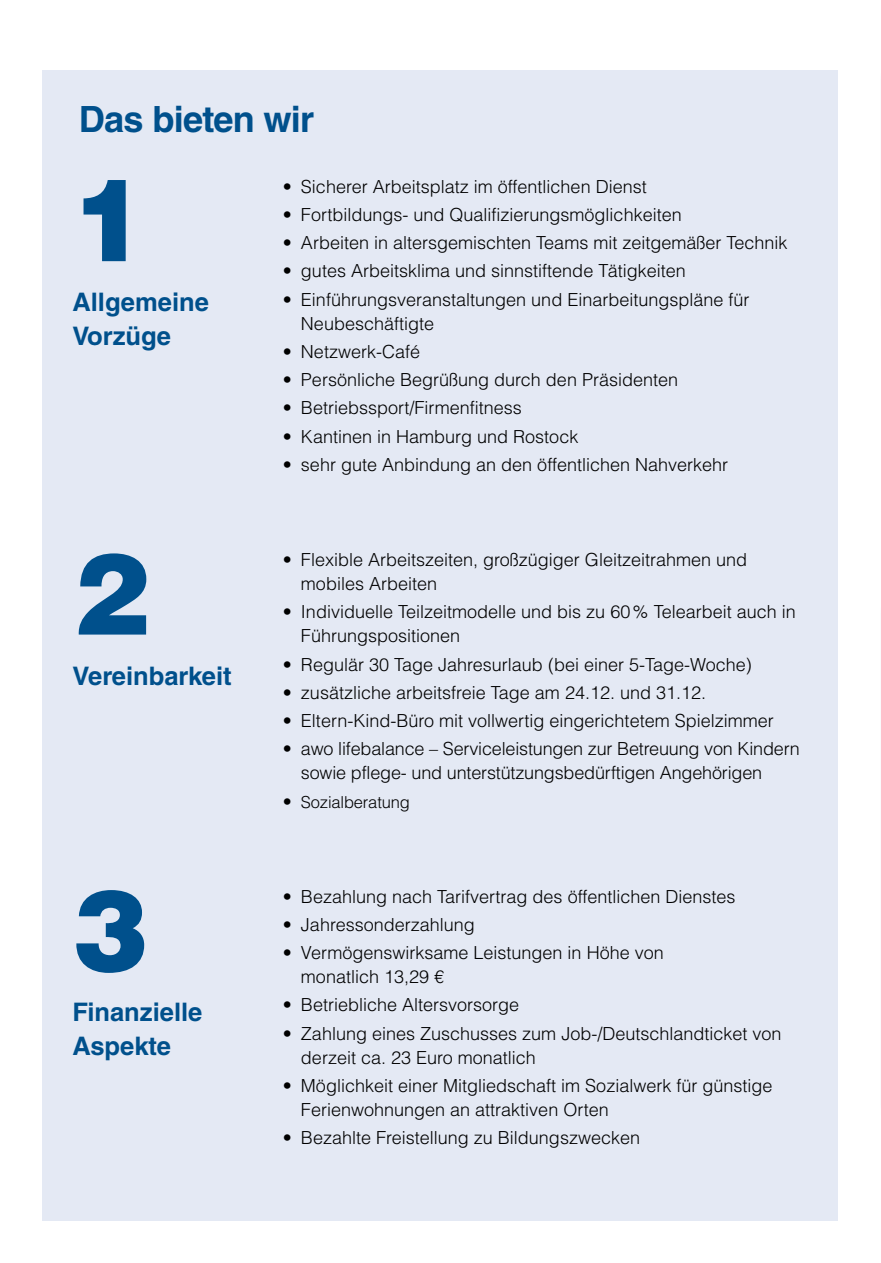
<style>
.page{position:relative;width:881px;height:1263px;background:#fff}
.page>*{position:absolute;margin:0;border:0;box-sizing:border-box;transform-origin:0 0}
.t1{font:900 113.4px "Helvetica LT Std";color:#00508c}
.Überschrift_2{font:700 36.15px "Helvetica LT Std";letter-spacing:-.02em;color:#00508c}
.p_Überschrift{font:700 25.5px/34px "Helvetica LT Std";color:#00508c}
.t2{font:300 18px/24px "Helvetica LT Std";color:#000}
.t3{font:300 16.5px "Helvetica LT Std";letter-spacing:-.01em;color:#000}
.s1{font-size:18px}
</style>
<div class="page">
<div style="left:43px;top:70px;width:795px;height:1151px;background:#e4e9f4"></div>
<h2 class="Überschrift_2" style="left:79px;top:98px;width:237px">Das bieten wir</h2>
<p class="t1" style="left:72px;top:146px;width:77px">1</p>
<h2 class="p_Überschrift" style="left:72px;top:285px;width:138px">Allgemeine<br>Vorzüge</h2>
<p class="t1" style="left:72px;top:520px;width:77px">2</p>
<h2 class="p_Überschrift" style="left:72px;top:658px;width:161px">Vereinbarkeit</h2>
<p class="t1" style="left:72px;top:856px;width:77px">3</p>
<h2 class="p_Überschrift" style="left:72px;top:995px;width:131px">Finanzielle<br>Aspekte</h2>
<p class="t2" style="left:283px;top:174px;width:365px">• Sicherer Arbeitsplatz im öffentlichen Dienst</p>
<p class="t2" style="left:283px;top:202px;width:400px">• Fortbildungs- und Qualifizierungsmöglichkeiten</p>
<p class="t2" style="left:283px;top:231px;width:506px">• Arbeiten in altersgemischten Teams mit zeitgemäßer Technik</p>
<p class="t2" style="left:283px;top:259px;width:404px">• gutes Arbeitsklima und sinnstiftende Tätigkeiten</p>
<p class="t2" style="left:301px;top:287px;width:450px;text-indent:-18px">• Einführungsveranstaltungen und Einarbeitungspläne für<br>Neubeschäftigte</p>
<p class="t2" style="left:283px;top:339px;width:139px">• Netzwerk-Café</p>
<p class="t2" style="left:283px;top:368px;width:396px">• Persönliche Begrüßung durch den Präsidenten</p>
<p class="t2" style="left:283px;top:396px;width:240px">• Betriebssport/Firmenfitness</p>
<p class="t2" style="left:283px;top:424px;width:297px">• Kantinen in Hamburg und Rostock</p>
<p class="t2" style="left:283px;top:452px;width:446px">• sehr gute Anbindung an den öffentlichen Nahverkehr</p>
<p class="t2" style="left:301px;top:547px;width:447px;text-indent:-18px">• Flexible Arbeitszeiten, großzügiger Gleitzeitrahmen und mobiles Arbeiten</p>
<p class="t2" style="left:301px;top:600px;width:496px;text-indent:-18px">• Individuelle Teilzeitmodelle und bis zu 60% Telearbeit auch in<br>Führungspositionen</p>
<p class="t2" style="left:283px;top:652px;width:470px">• Regulär 30 Tage Jahresurlaub (bei einer 5-Tage-Woche)</p>
<p class="t2" style="left:283px;top:680px;width:424px">• zusätzliche arbeitsfreie Tage am 24.12. und 31.12.</p>
<p class="t2" style="left:283px;top:708px;width:492px">• Eltern-Kind-Büro mit vollwertig eingerichtetem Spielzimmer</p>
<p class="t2" style="left:301px;top:737px;width:500px;text-indent:-18px">• awo lifebalance – Serviceleistungen zur Betreuung von Kindern sowie pflege- und unterstützungsbedürftigen Angehörigen</p>
<p class="t3" style="left:283px;top:791px;width:128px"><span class="s1">•</span> Sozialberatung</p>
<p class="t2" style="left:283px;top:884px;width:454px">• Bezahlung nach Tarifvertrag des öffentlichen Dienstes</p>
<p class="t2" style="left:283px;top:912px;width:193px">• Jahressonderzahlung</p>
<p class="t2" style="left:301px;top:940px;width:364px;text-indent:-18px">• Vermögenswirksame Leistungen in Höhe von monatlich 13,29 €</p>
<p class="t2" style="left:283px;top:993px;width:238px">• Betriebliche Altersvorsorge</p>
<p class="t2" style="left:301px;top:1021px;width:482px;text-indent:-18px">• Zahlung eines Zuschusses zum Job-/Deutschlandticket von derzeit ca. 23 Euro monatlich</p>
<p class="t2" style="left:301px;top:1073px;width:473px;text-indent:-18px">• Möglichkeit einer Mitgliedschaft im Sozialwerk für günstige<br>Ferienwohnungen an attraktiven Orten</p>
<p class="t2" style="left:283px;top:1126px;width:358px">• Bezahlte Freistellung zu Bildungszwecken</p>
</div>
